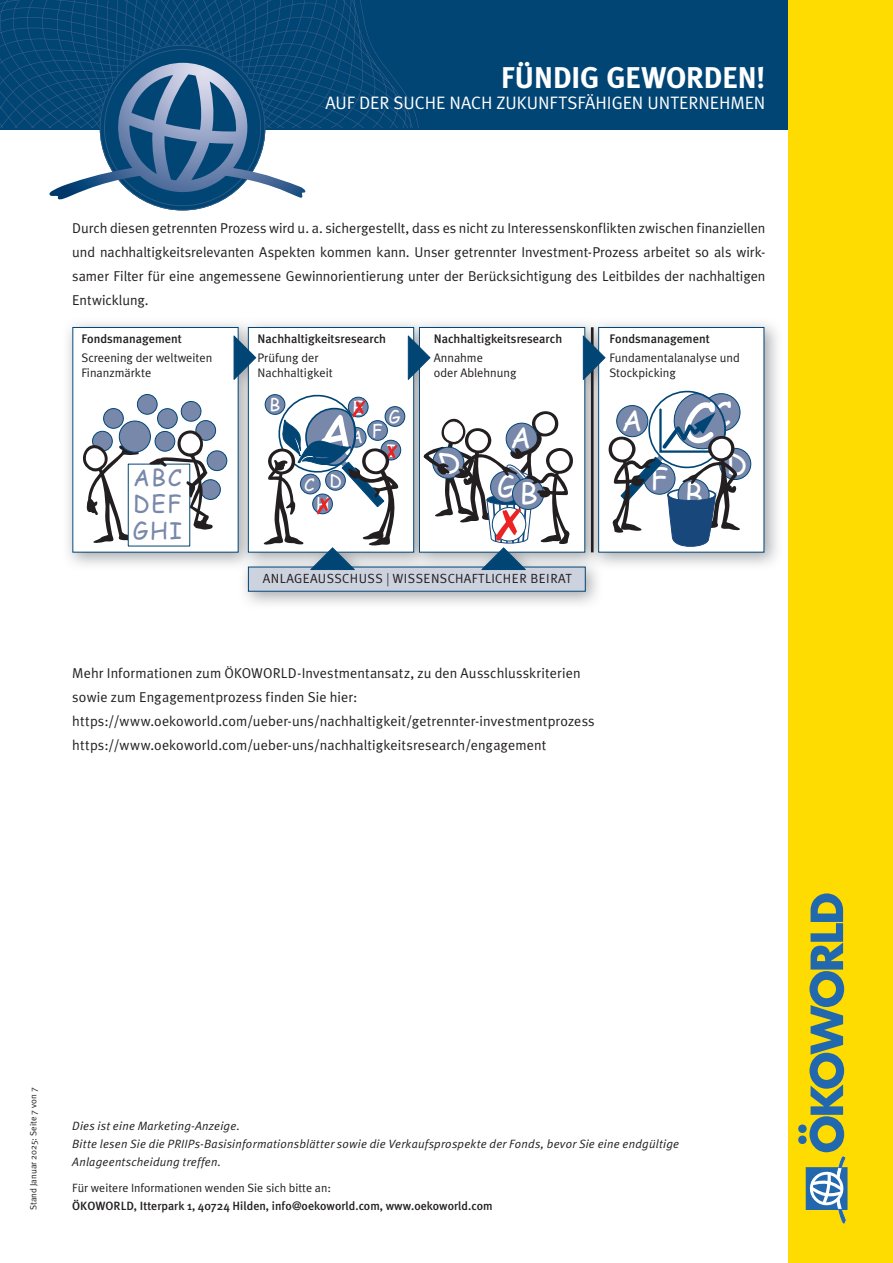
<style>
.page{position:relative;width:893px;height:1263px;background:#fff}
.page>*{position:absolute;margin:0;border:0;box-sizing:border-box;transform-origin:0 0}
.t1{font:55.35px "Comic Sans MS";color:#fff}
.t2{font:55.05px "Comic Sans MS";color:#fff}
.t3{font:700 30px "Meta Plus";letter-spacing:-.02em;color:#fff}
.t4{font:28.8px "Comic Sans MS";color:#fff}
.t5{font:22.95px/26.4px "Comic Sans MS";letter-spacing:.075em;color:#78a;text-align:justify}
.t6{font:18px "Meta Plus Normal";letter-spacing:-.005em;color:#fff}
.t7{font:17.25px "Comic Sans MS";color:#fff}
.t8{font:14.25px/24px "Meta Plus Normal";letter-spacing:.005em;color:#231f20;text-align:justify}
.t9{font:13.2px "Meta Plus Normal";letter-spacing:.03em;color:#231f20}
.t10{font:12.45px/14.9px "Meta Plus Normal";color:#231f20}
.t11{font:500 12.45px "Meta Plus";color:#231f20}
.t12{font:italic 12px/18px "Meta Plus Normal";letter-spacing:.02em;color:#231f20}
.t13{font:500 12px "Meta Plus";color:#231f20}
.t14{font:12px "Meta Plus Normal";color:#231f20}
.t15{font:9px "Meta Plus Normal";color:#231f20}
.s1{font-family:"Frutiger LT Std";font-weight:300;font-stretch:condensed}
</style>
<div class="page">
<div style="left:0;top:0;width:893px;height:130px;background:#014575"></div>
<div style="left:789px;top:0;width:104px;height:1263px;background:#ffdc01"></div>
<svg style="left:0;top:0;width:419px;height:128px"></svg>
<svg style="left:49px;top:45px;width:258px;height:165px"></svg>
<div style="left:806px;top:1167px;width:41px;height:42px;border:1px solid #2268af"></div>
<svg style="left:798px;top:893px;width:48px;height:330px"></svg>
<img style="left:68px;top:323px;width:710px;height:281px">
<div style="left:73px;top:327px;width:165px;height:225px;background:#fff"></div>
<div style="left:93px;top:431px;width:19px;height:20px;background:#78a;border-radius:50%"></div>
<div style="left:92px;top:431px;width:21px;height:20px;border:1px solid #014575;border-radius:50%"></div>
<div style="left:201px;top:480px;width:19px;height:19px;background:#78a;border-radius:50%"></div>
<div style="left:200px;top:479px;width:21px;height:21px;border:1px solid #014575;border-radius:50%"></div>
<div style="left:207px;top:451px;width:20px;height:20px;background:#78a;border-radius:50%"></div>
<div style="left:207px;top:450px;width:20px;height:21px;border:1px solid #014575;border-radius:50%"></div>
<div style="left:158px;top:409px;width:19px;height:19px;background:#78a;border-radius:50%"></div>
<div style="left:157px;top:408px;width:21px;height:21px;border:1px solid #014575;border-radius:50%"></div>
<div style="left:137px;top:394px;width:20px;height:20px;background:#78a;border-radius:50%"></div>
<div style="left:137px;top:394px;width:21px;height:21px;border:1px solid #014575;border-radius:50%"></div>
<div style="left:196px;top:421px;width:20px;height:19px;background:#78a;border-radius:50%"></div>
<div style="left:195px;top:420px;width:21px;height:21px;border:1px solid #014575;border-radius:50%"></div>
<div style="left:104px;top:409px;width:19px;height:19px;background:#78a;border-radius:50%"></div>
<div style="left:103px;top:408px;width:21px;height:21px;border:1px solid #014575;border-radius:50%"></div>
<div style="left:181px;top:401px;width:20px;height:20px;background:#78a;border-radius:50%"></div>
<div style="left:181px;top:401px;width:20px;height:21px;border:1px solid #014575;border-radius:50%"></div>
<svg style="left:83px;top:443px;width:57px;height:101px"></svg>
<div style="left:128px;top:464px;width:62px;height:82px;background:#fff"></div>
<svg style="left:149px;top:430px;width:65px;height:100px"></svg>
<div style="left:119px;top:421px;width:31px;height:31px;background:#78a;border-radius:50%"></div>
<div style="left:119px;top:420px;width:32px;height:33px;border:1px solid #014575;border-radius:50%"></div>
<div style="left:419px;top:327px;width:166px;height:225px;background:#fff"></div>
<div style="left:419px;top:327px;width:166px;height:226px;border:1px solid #014575"></div>
<div style="left:248px;top:327px;width:166px;height:225px;background:#fff"></div>
<div style="left:380px;top:440px;width:21px;height:20px;border:1px solid #014575;border-radius:50%"></div>
<svg style="left:385px;top:407px;width:20px;height:19px"></svg>
<div style="left:385px;top:406px;width:20px;height:21px;border:1px solid #014575;border-radius:50%"></div>
<div style="left:248px;top:327px;width:166px;height:226px;border:1px solid #014575"></div>
<svg style="left:408px;top:334px;width:23px;height:47px"></svg>
<svg style="left:233px;top:334px;width:24px;height:47px"></svg>
<div style="left:599px;top:327px;width:165px;height:225px;background:#fff"></div>
<div style="left:720px;top:448px;width:31px;height:31px;background:#78a;border-radius:50%"></div>
<div style="left:719px;top:448px;width:32px;height:32px;border:1px solid #014575;border-radius:50%"></div>
<svg style="left:608px;top:390px;width:132px;height:157px"></svg>
<div style="left:598px;top:327px;width:166px;height:226px;border:1px solid #014575"></div>
<hr style="left:591px;top:327px;width:3px;height:225px;background:#231f20">
<svg style="left:583px;top:334px;width:23px;height:47px"></svg>
<div style="left:248px;top:567px;width:337px;height:24px;background:#cdd2df"></div>
<svg style="left:263px;top:394px;width:136px;height:176px"></svg>
<svg style="left:423px;top:411px;width:150px;height:159px"></svg>
<h3 class="t3" style="left:501px;top:60px;width:266px">FÜNDIG GEWORDEN!</h3>
<p class="t6" style="left:325px;top:92px;width:441px">AUF DER SUCHE NACH ZUKUNFTSFÄHIGEN UNTERNEHMEN</p>
<p class="t8" style="left:72px;top:215px;width:695px">Durch diesen getrennten Prozess wird u. a. sichergestellt, dass es nicht zu Interessenskonflikten zwischen finanziellen und nachhaltigkeitsrelevanten Aspekten kommen kann. Unser getrennter Investment-Prozess arbeitet so als wirk&shy;samer Filter für eine angemessene Gewinnorientierung unter der Berücksichtigung des Leitbildes der nachhaltigen Entwicklung.</p>
<p class="t11" style="left:81px;top:331px;width:102px">Fondsmanagement</p>
<p class="t10" style="left:81px;top:350px;width:133px">Screening der weltweiten<br>Finanzmärkte</p>
<h3 class="t5" style="left:133px;top:464px;width:51px">ABC DEF GHI</h3>
<p class="t11" style="left:258px;top:331px;width:130px">Nachhaltigkeitsresearch</p>
<p class="t10" style="left:258px;top:350px;width:77px">Prüfung der<br>Nachhaltigkeit</p>
<p class="t7" style="left:269px;top:392px;width:12px">B</p>
<p class="t7" style="left:353px;top:395px;width:12px">E</p>
<h2 class="t2" style="left:314px;top:394px;width:42px">A</h2>
<p class="t7" style="left:350px;top:424px;width:14px">A</p>
<p class="t7" style="left:304px;top:470px;width:39px">C D</p>
<p class="t7" style="left:316px;top:491px;width:15px">H</p>
<p class="t7" style="left:389px;top:404px;width:13px">G</p>
<p class="t7" style="left:372px;top:418px;width:12px">F</p>
<p class="t7" style="left:386px;top:438px;width:11px">I</p>
<p class="t11" style="left:434px;top:331px;width:130px">Nachhaltigkeitsresearch</p>
<p class="t10" style="left:434px;top:350px;width:84px">Annahme<br>oder Ablehnung</p>
<h3 class="t4" style="left:510px;top:416px;width:23px">A</h3>
<h3 class="t4" style="left:520px;top:472px;width:20px">B</h3>
<p class="t9" style="left:263px;top:571px;width:311px">ANLAGEAUSSCHUSS <span class="s1">|</span> WISSENSCHAFTLICHER BEIRAT</p>
<p class="t11" style="left:609px;top:331px;width:102px">Fondsmanagement</p>
<p class="t10" style="left:609px;top:350px;width:132px">Fundamentalanalyse und<br>Stockpicking</p>
<h3 class="t4" style="left:621px;top:400px;width:23px">A</h3>
<h3 class="t4" style="left:651px;top:457px;width:19px">F</h3>
<h1 class="t1" style="left:682px;top:382px;width:51px">C<sup>C</sup></h1>
<h3 class="t4" style="left:685px;top:473px;width:20px">B</h3>
<h3 class="t4" style="left:726px;top:442px;width:22px">D</h3>
<p class="t8" style="left:72px;top:660px;width:524px;text-align:left">Mehr Informationen zum ÖKOWORLD-Investmentansatz, zu den Ausschlusskriterien sowie zum Engagementprozess finden Sie hier: https://www.oekoworld.com/ueber-uns/nachhaltigkeit/getrennter-investmentprozess https://www.oekoworld.com/ueber-uns/nachhaltigkeitsresearch/engagement</p>
<p class="t15" style="left:28px;top:1210px;width:125px;rotate:-90deg">Stand Januar 2025: Seite 7 von 7</p>
<p class="t12" style="left:72px;top:1116px;width:608px">Dies ist eine Marketing-Anzeige.<br>Bitte lesen Sie die PRIIPs-Basisinformationsblätter sowie die Verkaufsprospekte der Fonds, bevor Sie eine endgültige<br>Anlageentscheidung treffen.</p>
<p class="t14" style="left:72px;top:1181px;width:260px">Für weitere Informationen wenden Sie sich bitte an:</p>
<p class="t13" style="left:72px;top:1199px;width:422px">ÖKOWORLD, Itterpark 1, 40724 Hilden, info@oekoworld.com, www.oekoworld.com</p>
</div>
